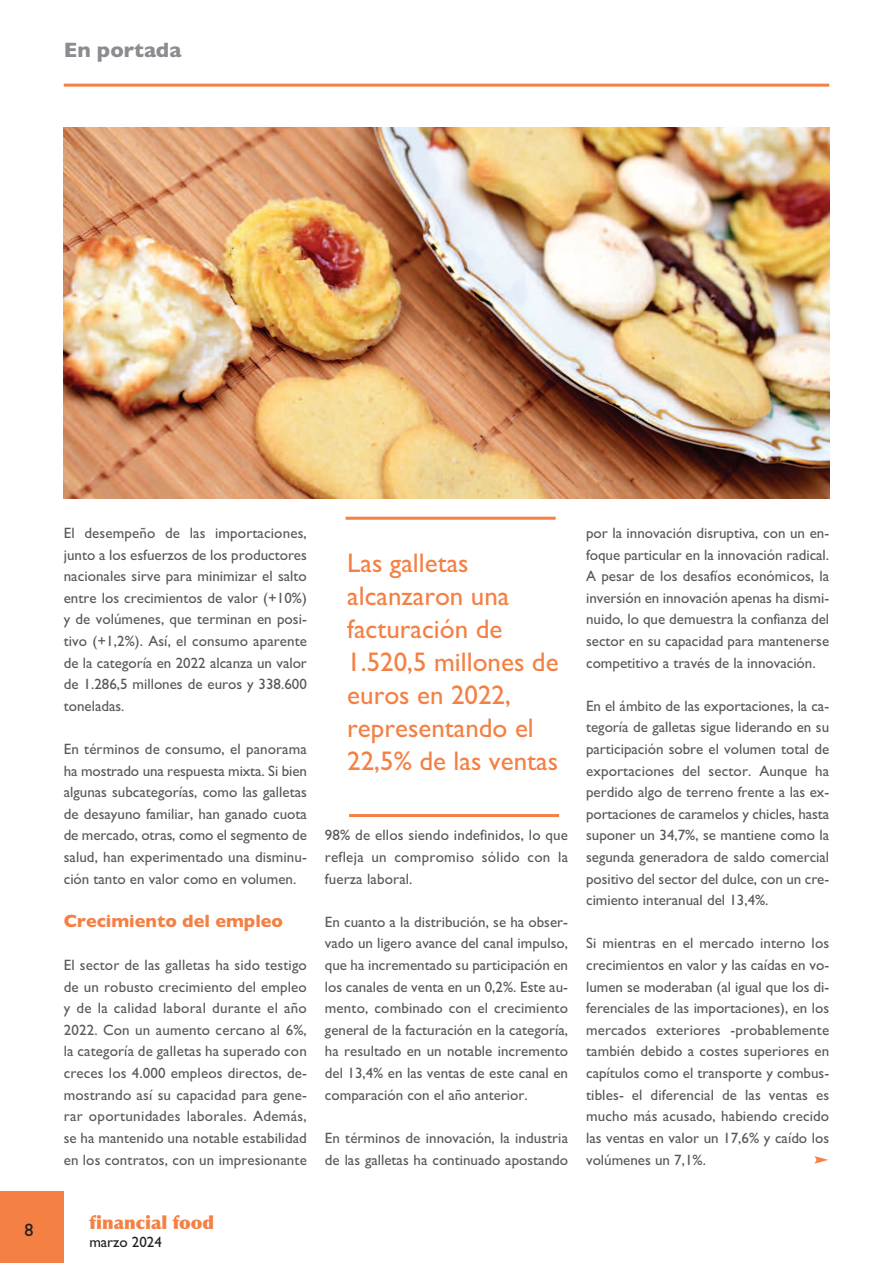
<style>
.page{position:relative;width:893px;height:1263px;background:#fff}
.page>*{position:absolute;margin:0;border:0;box-sizing:border-box;transform-origin:0 0}
.t1{font:27px/33px "Gill Sans";color:#f48044}
.t2{font:700 21px "Gill Sans";color:#8a8c8f}
.t3{font:700 18px "Gill Sans";color:#f48044}
.t4{font:900 18px "Optima";color:#f48044}
.t5{font:18px "Gill Sans";color:#231f20}
.t6{font:15px/21.6px "Gill Sans";color:#57585a;text-align:justify}
.t7{font:15px "Gill Sans";color:#231f20}
</style>
<div class="page">
<hr style="left:64px;top:84px;width:765px;height:3px;background:#f48044">
<div style="left:0;top:1191px;width:64px;height:72px;background:#f48044"></div>
<img style="left:64px;top:128px;width:765px;height:370px">
<hr style="left:346px;top:517px;width:210px;height:3px;background:#f48044">
<hr style="left:349px;top:814px;width:210px;height:3px;background:#f48044">
<svg style="left:814px;top:1156px;width:14px;height:8px"></svg>
<h2 class="t2" style="left:64px;top:37px;width:119px">En portada</h2>
<p class="t5" style="left:25px;top:1219px;width:10px">8</p>
<p class="t6" style="left:64px;top:522px;width:245px">El desempeño de las importaciones, junto a los esfuerzos de los productores nacionales sirve para minimizar el salto entre los crecimientos de valor (+10%) y de volúmenes, que terminan en posi&shy;tivo (+1,2%). Así, el consumo aparente de la categoría en 2022 alcanza un valor de 1.286,5 millones de euros y 338.600 toneladas.</p>
<p class="t6" style="left:64px;top:738px;width:245px">En términos de consumo, el panorama ha mostrado una respuesta mixta. Si bien algunas subcategorías, como las galletas de desayuno familiar, han ganado cuota de mercado, otras, como el segmento de salud, han experimentado una disminu&shy;ción tanto en valor como en volumen.</p>
<p class="t3" style="left:64px;top:910px;width:221px">Crecimiento del empleo</p>
<p class="t6" style="left:64px;top:954px;width:245px">El sector de las galletas ha sido testigo de un robusto crecimiento del empleo y de la calidad laboral durante el año 2022. Con un aumento cercano al 6%, la categoría de galletas ha superado con creces los 4.000 empleos directos, de&shy;mostrando así su capacidad para gene&shy;rar oportunidades laborales. Además, se ha mantenido una notable estabilidad en los contratos, con un impresionante</p>
<h1 class="t1" style="left:347px;top:546px;width:213px">Las galletas alcanzaron una facturación de<br>1.520,5 millones de euros en 2022, representando el<br>22,5% de las ventas</h1>
<p class="t6" style="left:325px;top:824px;width:245px">98% de ellos siendo indefinidos, lo que refleja un compromiso sólido con la fuerza laboral.</p>
<p class="t6" style="left:325px;top:911px;width:245px">En cuanto a la distribución, se ha obser&shy;vado un ligero avance del canal impulso, que ha incrementado su participación en los canales de venta en un 0,2%. Este au&shy;mento, combinado con el crecimiento general de la facturación en la categoría, ha resultado en un notable incremento del 13,4% en las ventas de este canal en comparación con el año anterior.</p>
<p class="t6" style="left:325px;top:1127px;width:245px">En términos de innovación, la industria de las galletas ha continuado apostando</p>
<p class="t6" style="left:586px;top:522px;width:245px">por la innovación disruptiva, con un en&shy;foque particular en la innovación radical.<br>A pesar de los desafíos económicos, la inversión en innovación apenas ha dismi&shy;nuido, lo que demuestra la confianza del sector en su capacidad para mantenerse competitivo a través de la innovación.</p>
<p class="t6" style="left:586px;top:695px;width:245px">En el ámbito de las exportaciones, la ca&shy;tegoría de galletas sigue liderando en su participación sobre el volumen total de exportaciones del sector. Aunque ha perdido algo de terreno frente a las ex&shy;portaciones de caramelos y chicles, hasta suponer un 34,7%, se mantiene como la segunda generadora de saldo comercial positivo del sector del dulce, con un cre&shy;cimiento interanual del 13,4%.</p>
<p class="t6" style="left:586px;top:932px;width:245px">Si mientras en el mercado interno los crecimientos en valor y las caídas en vo&shy;lumen se moderaban (al igual que los di&shy;ferenciales de las importaciones), en los mercados exteriores -probablemente también debido a costes superiores en capítulos como el transporte y combus&shy;tibles- el diferencial de las ventas es mucho más acusado, habiendo crecido las ventas en valor un 17,6% y caído los volúmenes un 7,1%.</p>
<p class="t4" style="left:89px;top:1211px;width:126px">financial food</p>
<p class="t7" style="left:89px;top:1233px;width:74px">marzo 2024</p>
</div>
